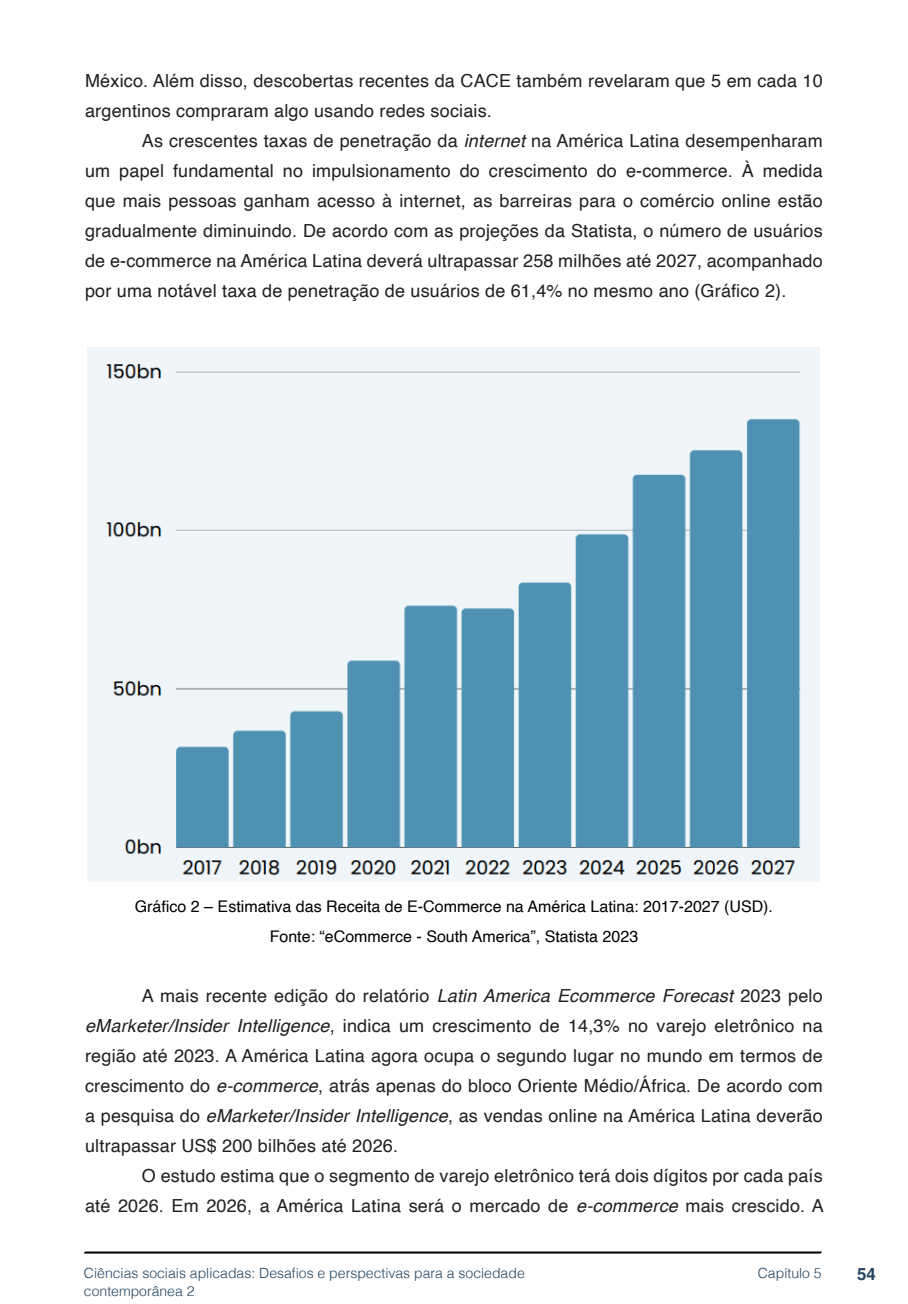
<style>
.page{position:relative;width:908px;height:1304px;background:#fff}
.page>*{position:absolute;margin:0;border:0;box-sizing:border-box;transform-origin:0 0}
.txt{font:18px/30px "Helvetica";letter-spacing:.01em;color:#231f20;text-align:justify}
.t1{font:700 16.8px "Helvetica";color:#23445f}
.imagens_graf_tab{font:16px "Helvetica";color:#000}
.t2{font:300 14px/18px "Helvetica";color:#23445f}
.s1{font-style:italic}
</style>
<div class="page">
<svg style="left:84px;top:1251px;width:737px;height:3px;background:#515151"></svg>
<img style="left:87px;top:347px;width:733px;height:534px">
<p class="txt" style="left:85px;top:66px;width:738px">México. Além disso, descobertas recentes da CACE também revelaram que 5 em cada 10 argentinos compraram algo usando redes sociais.</p>
<p class="txt" style="left:85px;top:126px;width:738px;text-indent:57px">As crescentes taxas de penetração da <span class="s1">internet</span> na América Latina desempenharam um papel fundamental no impulsionamento do crescimento do e-commerce. À medida que mais pessoas ganham acesso à internet, as barreiras para o comércio online estão gradualmente diminuindo. De acordo com as projeções da Statista, o número de usuários de e-commerce na América Latina deverá ultrapassar 258 milhões até 2027, acompanhado por uma notável taxa de penetração de usuários de 61,4% no mesmo ano (Gráfico 2).</p>
<p class="imagens_graf_tab" style="left:135px;top:894px;width:639px">Gráfico 2 – Estimativa das Receita de E-Commerce na América Latina: 2017-2027 (USD).</p>
<p class="imagens_graf_tab" style="left:269px;top:924px;width:370px">Fonte: “eCommerce - South America”, Statista 2023</p>
<p class="txt" style="left:85px;top:982px;width:738px;text-indent:57px">A mais recente edição do relatório <span class="s1">Latin America Ecommerce Forecast</span> 2023 pelo <span class="s1">eMarketer/Insider Intelligence</span>, indica um crescimento de 14,3% no varejo eletrônico na região até 2023. A América Latina agora ocupa o segundo lugar no mundo em termos de crescimento do <span class="s1">e-commerce</span>, atrás apenas do bloco Oriente Médio/África. De acordo com a pesquisa do <span class="s1">eMarketer/Insider Intelligence</span>, as vendas online na América Latina deverão ultrapassar US$ 200 bilhões até 2026.</p>
<p class="txt" style="left:85px;top:1162px;width:739px;text-align:right">O estudo estima que o segmento de varejo eletrônico terá dois dígitos por cada país<br>até 2026. Em 2026, a América Latina será o mercado de <span class="s1">e-commerce</span> mais crescido. A</p>
<p class="t2" style="left:84px;top:1263px;width:442px">Ciências sociais aplicadas: Desafios e perspectivas para a sociedade contemporânea 2</p>
<p class="t2" style="left:757px;top:1263px;width:65px">Capítulo 5</p>
<p class="t1" style="left:856px;top:1264px;width:20px">54</p>
</div>
